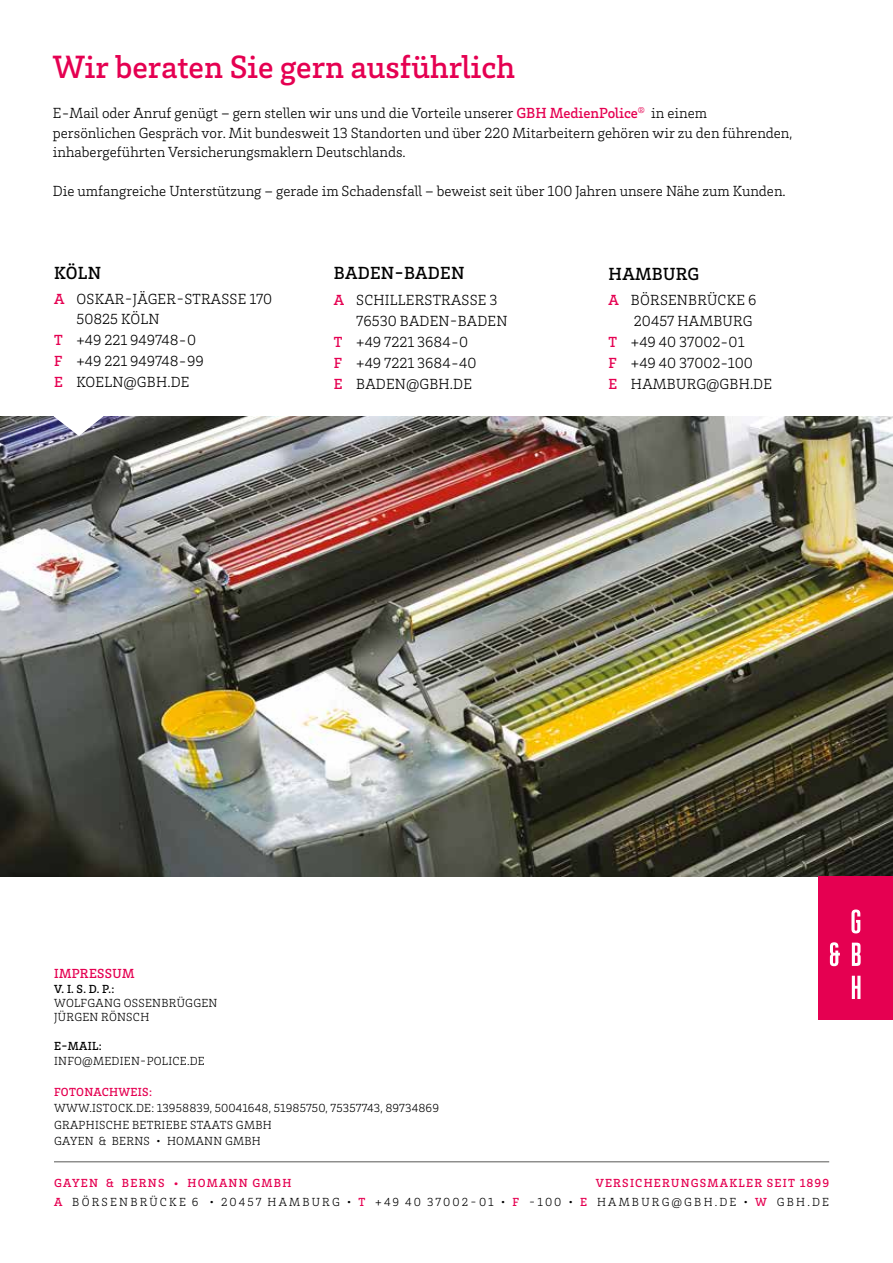
<style>
.page{position:relative;width:893px;height:1263px;background:#fff}
.page>*{position:absolute;margin:0;border:0;box-sizing:border-box;transform-origin:0 0}
.t1{font:500 33px "Brix Slab";color:#e50051}
.t2{font:500 18px "Brix Slab";letter-spacing:.015em;color:#000}
.t3{font:300 15px/19.5px "Brix Slab";color:#000}
.t4{font:500 13.5px "Brix Slab";letter-spacing:.025em;color:#e50051}
.t5{font:300 12px/16.5px "Brix Slab";letter-spacing:.025em;color:#000}
.t6{font:300 12px/19.5px "Brix Slab";letter-spacing:.18em;color:#000;text-align:right}
.t7{font:500 12px "Brix Slab";letter-spacing:.1em;color:#e50051}
.t8{font:500 12px "Brix Slab";color:#000}
.t9{font:500 12px "Brix Slab";letter-spacing:.025em;color:#e50051}
.s1{font-weight:500;color:#e50051}
</style>
<div class="page">
<img style="left:0;top:417px;width:893px;height:459px">
<hr style="left:54px;top:1161px;width:775px;height:1px;background:#575756">
<svg style="left:54px;top:416px;width:49px;height:20px"></svg>
<div style="left:818px;top:876px;width:75px;height:143px;background:#e50051"></div>
<svg style="left:851px;top:909px;width:9px;height:24px"></svg>
<svg style="left:852px;top:943px;width:9px;height:23px"></svg>
<svg style="left:830px;top:942px;width:10px;height:24px"></svg>
<svg style="left:852px;top:976px;width:8px;height:23px"></svg>
<h1 class="t1" style="left:53px;top:45px;width:464px">Wir beraten Sie gern ausführlich</h1>
<p class="t3" style="left:53px;top:103px;width:741px">E-Mail oder Anruf genügt – gern stellen wir uns und die Vorteile unserer <span class="s1">GBH MedienPolice</span><sup>®</sup> in einem persönlichen Gespräch vor. Mit bundesweit 13 Standorten und über 220 Mitarbeitern gehören wir zu den führenden, inhabergeführten Versicherungsmaklern Deutschlands.</p>
<p class="t3" style="left:53px;top:181px;width:734px">Die umfangreiche Unterstützung – gerade im Schadensfall – beweist seit über 100 Jahren unsere Nähe zum Kunden.</p>
<p class="t2" style="left:54px;top:261px;width:49px">KÖLN</p>
<p class="t3" style="left:76px;top:289px;width:197px;text-indent:-22px"><span class="s1">A</span> OSKAR-JÄGER-STRASSE 170<br>50825 KÖLN</p>
<p class="t3" style="left:54px;top:329px;width:151px;line-height:21px"><span class="s1">T</span> +49 221 949748-0<br><span class="s1">F</span> +49 221 949748-99<br><span class="s1">E</span> KOELN@GBH.DE</p>
<p class="t2" style="left:334px;top:261px;width:132px">BADEN-BADEN</p>
<p class="t3" style="left:334px;top:289px;width:165px"><span class="s1">A</span> SCHILLERSTRASSE 3</p>
<p class="t3" style="left:356px;top:310px;width:153px">76530 BADEN-BADEN</p>
<p class="t3" style="left:334px;top:331px;width:136px"><span class="s1">T</span> +49 7221 3684-0</p>
<p class="t3" style="left:334px;top:352px;width:144px"><span class="s1">F</span> +49 7221 3684-40</p>
<p class="t3" style="left:334px;top:373px;width:140px"><span class="s1">E</span> BADEN@GBH.DE</p>
<p class="t2" style="left:609px;top:262px;width:92px">HAMBURG</p>
<p class="t3" style="left:609px;top:290px;width:149px"><span class="s1">A</span> BÖRSENBRÜCKE 6</p>
<p class="t3" style="left:634px;top:311px;width:120px">20457 HAMBURG</p>
<p class="t3" style="left:608px;top:332px;width:138px"><span class="s1">T</span> +49 40 37002-01</p>
<p class="t3" style="left:608px;top:353px;width:146px"><span class="s1">F</span> +49 40 37002-100</p>
<p class="t3" style="left:609px;top:374px;width:165px"><span class="s1">E</span> HAMBURG@GBH.DE</p>
<p class="t4" style="left:54px;top:965px;width:82px">IMPRESSUM</p>
<p class="t8" style="left:54px;top:981px;width:62px">V. I. S. D. P.:</p>
<p class="t5" style="left:54px;top:995px;width:165px;line-height:14.4px">WOLFGANG OSSENBRÜGGEN<br>JÜRGEN RÖNSCH</p>
<p class="t8" style="left:54px;top:1038px;width:49px">E-MAIL:</p>
<p class="t5" style="left:54px;top:1052px;width:152px">INFO@MEDIEN-POLICE.DE</p>
<p class="t9" style="left:54px;top:1084px;width:99px">FOTONACHWEIS:</p>
<p class="t5" style="left:54px;top:1099px;width:386px">WWW.ISTOCK.DE: 13958839, 50041648, 51985750, 75357743, 89734869<br>GRAPHISCHE BETRIEBE STAATS GMBH<br>GAYEN &amp; BERNS • HOMANN GMBH</p>
<p class="t6" style="left:54px;top:1173px;width:777px"><span class="s1">VERSICHERUNGSMAKLER SEIT 1899<br>A</span> BÖRSENBRÜCKE 6 • 20457 HAMBURG • <span class="s1">T</span> +49 40 37002-01 • <span class="s1">F</span> -100 • <span class="s1">E</span> HAMBURG@GBH.DE • <span class="s1">W</span> GBH.DE</p>
<p class="t7" style="left:54px;top:1175px;width:239px">GAYEN &amp; BERNS • HOMANN GMBH</p>
</div>
